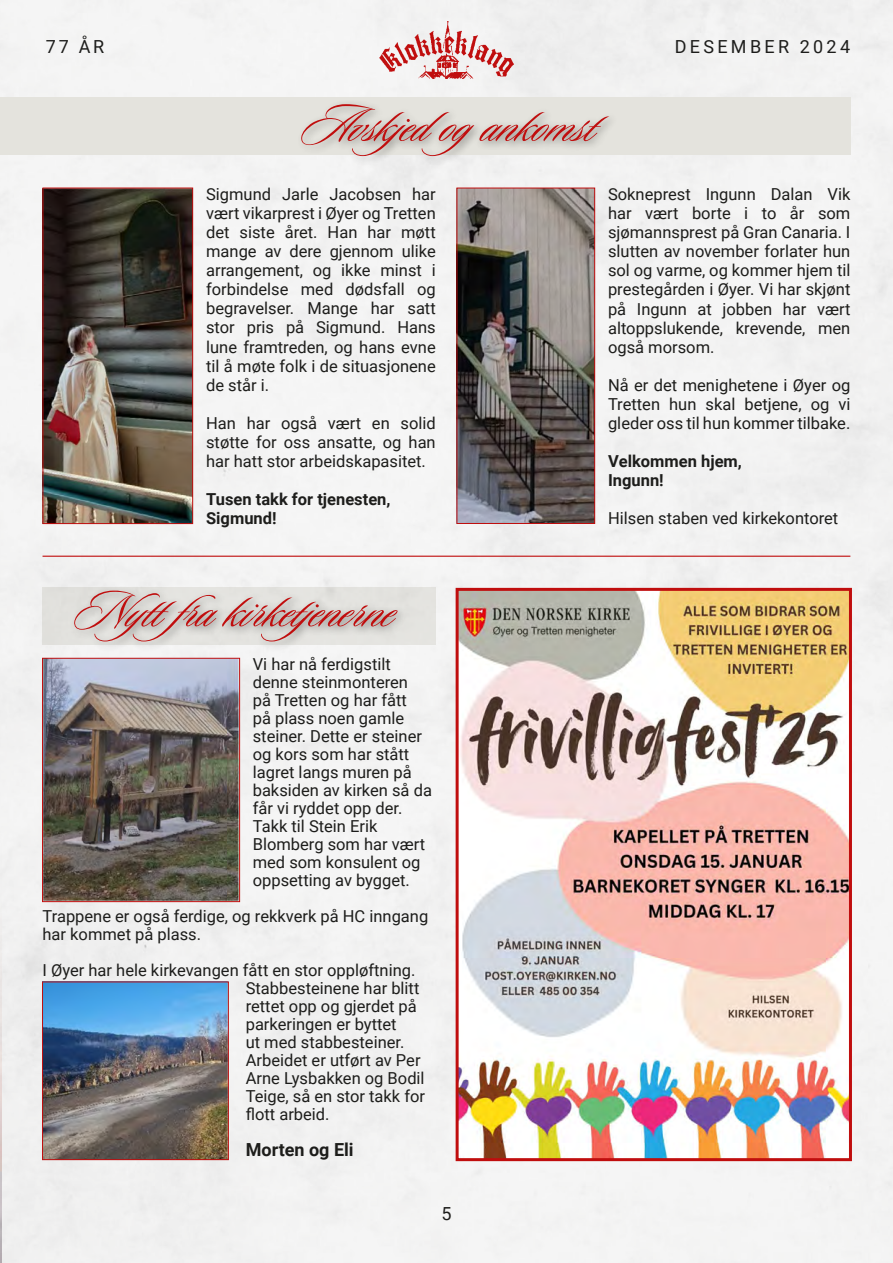
<style>
.page{position:relative;width:893px;height:1263px;background:#f3f3f3}
.page>*{position:absolute;margin:0;border:0;box-sizing:border-box;transform-origin:0 0}
.t1{font:54px "Sloop Script One";color:#c00e0e}
.t2{font:18px "Roboto";letter-spacing:.185em;color:#1d1d1b}
.t3{font:700 18px "Roboto";color:#1d1d1b}
.t4{font:16.5px/19px "Roboto";color:#1d1d1b;text-align:justify}
.t5{font:700 16.5px/19px "Roboto";color:#1d1d1b}
</style>
<div class="page">
<img style="left:0;top:698px;width:2px;height:565px">
<div style="left:0;top:98px;width:850px;height:57px;background:#e4e3dd"></div>
<div style="left:297px;top:99px;width:322px;height:68px;background:#1d1d1b;opacity:.5"></div>
<img style="left:460px;top:592px;width:388px;height:565px">
<div style="left:456px;top:588px;width:396px;height:573px;border:3px solid #c00e0e"></div>
<img style="left:45px;top:190px;width:146px;height:332px">
<div style="left:43px;top:188px;width:150px;height:336px;border:1px solid #c00e0e"></div>
<img style="left:458px;top:190px;width:135px;height:332px">
<div style="left:456px;top:188px;width:139px;height:336px;border:1px solid #c00e0e"></div>
<img style="left:380px;top:21px;width:133px;height:57px">
<img style="left:44px;top:983px;width:183px;height:175px">
<div style="left:42px;top:981px;width:187px;height:179px;border:1px solid #c00e0e"></div>
<img style="left:44px;top:660px;width:194px;height:240px">
<div style="left:42px;top:658px;width:198px;height:244px;border:1px solid #c00e0e"></div>
<hr style="left:43px;top:556px;width:807px;height:1px;background:#c00e0e">
<div style="left:69px;top:586px;width:339px;height:66px;background:#1d1d1b;opacity:.5"></div>
<p class="t2" style="left:46px;top:34px;width:60px">77 ÅR</p>
<p class="t2" style="left:675px;top:34px;width:177px">DESEMBER 2024</p>
<h1 class="t1" style="left:302px;top:97px;width:295px">Avskjed ogankomst</h1>
<p class="t4" style="left:206px;top:184px;width:231px">Sigmund Jarle Jacobsen har vært vikarprest i Øyer og Tretten det siste året. Han har møtt mange av dere gjennom ulike arrangement, og ikke minst i forbindelse med dødsfall og begravelser. Mange har satt stor pris på Sigmund. Hans lune framtreden, og hans evne til å møte folk i de situasjonene de står i.</p>
<p class="t4" style="left:206px;top:413px;width:231px">Han har også vært en solid støtte for oss ansatte, og han har hatt stor arbeidskapasitet.</p>
<p class="t5" style="left:206px;top:489px;width:186px">Tusen takk for tjenesten,<br>Sigmund!</p>
<p class="t4" style="left:608px;top:184px;width:244px">Sokneprest Ingunn Dalan Vik har vært borte i to år som sjømannsprest på Gran Canaria. I slutten av november forlater hun sol og varme, og kommer hjem til prestegården i Øyer. Vi har skjønt på Ingunn at jobben har vært altoppslukende, krevende, men også morsom.</p>
<p class="t4" style="left:608px;top:375px;width:244px">Nå er det menighetene i Øyer og Tretten hun skal betjene, og vi gleder oss til hun kommer tilbake.</p>
<p class="t5" style="left:608px;top:451px;width:135px">Velkommen hjem,<br>Ingunn!</p>
<p class="t4" style="left:608px;top:508px;width:232px">Hilsen staben ved kirkekontoret</p>
<h1 class="t1" style="left:74px;top:583px;width:322px">Nyttfra kirketjenerne</h1>
<p class="t4" style="left:253px;top:655px;width:181px;line-height:18px;text-align:left">Vi har nå ferdigstilt denne steinmonteren<br>på Tretten og har fått<br>på plass noen gamle steiner. Dette er steiner og kors som har stått lagret langs muren på baksiden av kirken så da får vi ryddet opp der.<br>Takk til Stein Erik<br>Blomberg som har vært med som konsulent og oppsetting av bygget.</p>
<p class="t4" style="left:43px;top:907px;width:387px;line-height:18px">Trappene er også ferdige, og rekkverk på HC inngang har kommet på plass.</p>
<p class="t4" style="left:246px;top:961px;width:181px;line-height:18px;text-align:left;text-indent:-203px">I Øyer har hele kirkevangen fått en stor oppløftning.<br>Stabbesteinene har blitt rettet opp og gjerdet på parkeringen er byttet<br>ut med stabbesteiner.<br>Arbeidet er utført av Per<br>Arne Lysbakken og Bodil<br>Teige, så en stor takk for flott arbeid.</p>
<p class="t3" style="left:246px;top:1137px;width:109px">Morten og Eli</p>
<p class="t2" style="left:441px;top:1201px;width:12px">5</p>
</div>
